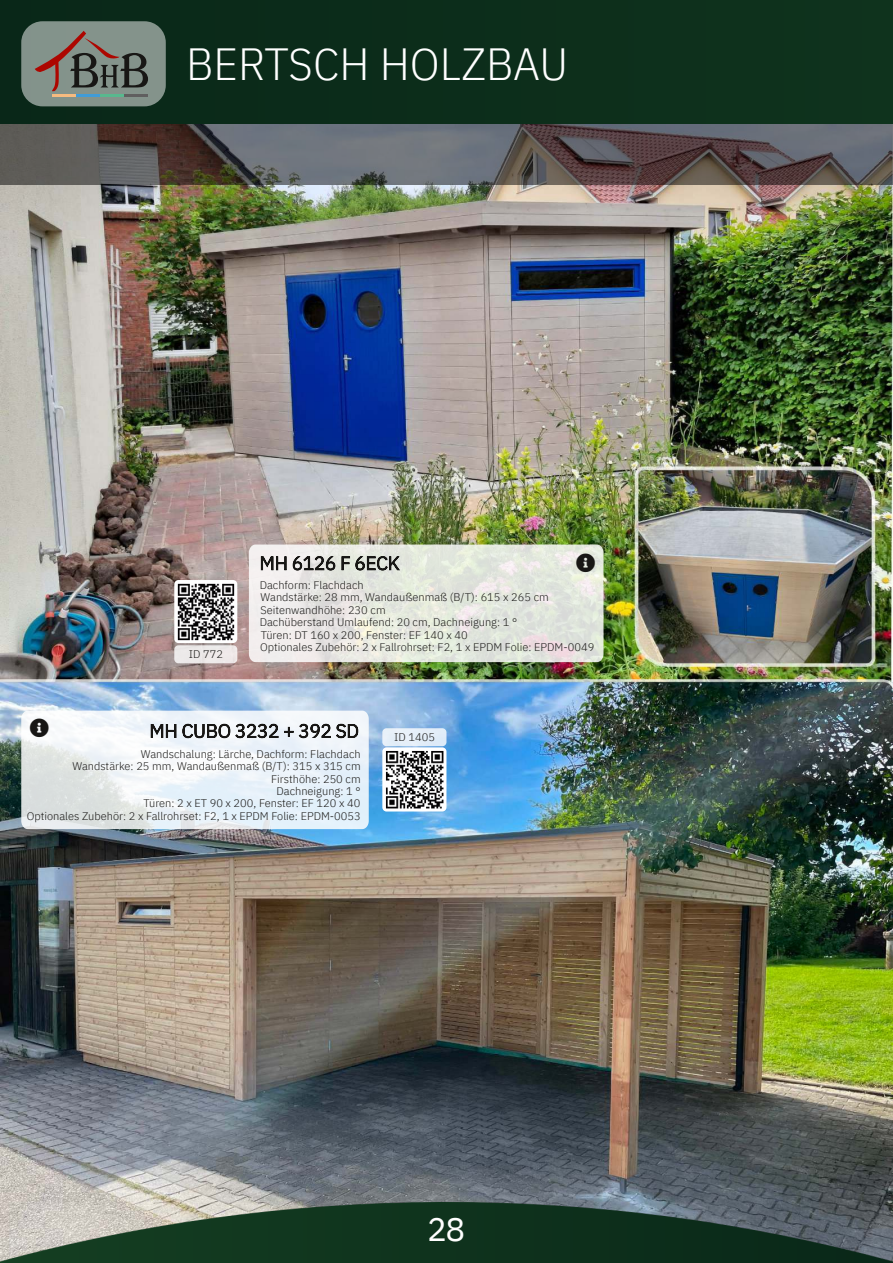
<style>
.page{position:relative;width:893px;height:1263px;background:#fff}
.page>*{position:absolute;margin:0;border:0;box-sizing:border-box;transform-origin:0 0}
.t1{font:45px "font 00000000295 d 01 c 8";color:#fff;scale:.96 1}
.t2{font:33px "font 00000000295 d 01 c 9";color:#fff}
.t3{font:11.1px/12.5px "font 00000000295 d 01 c 8";color:#181715}
</style>
<div class="page">
<img style="left:0;top:185px;width:893px;height:495px">
<img style="left:174px;top:580px;width:63px;height:63px">
<svg style="left:174px;top:645px;width:63px;height:18px"></svg>
<img style="left:0;top:680px;width:893px;height:522px">
<img style="left:382px;top:747px;width:64px;height:64px">
<svg style="left:382px;top:728px;width:64px;height:18px"></svg>
<img style="left:0;top:1202px;width:893px;height:61px">
<div style="left:0;top:123px;width:893px;height:62px;background:#000;opacity:.5"></div>
<div style="left:0;top:0;width:893px;height:123px;background:#0c2e1b"></div>
<div style="left:21px;top:21px;width:145px;height:85px;background:#84938b;border-radius:21px"></div>
<hr style="left:52px;top:94px;width:23px;height:3px;background:#f6bb80">
<hr style="left:76px;top:94px;width:24px;height:3px;background:#419cd7">
<hr style="left:100px;top:94px;width:24px;height:3px;background:#58b88e">
<hr style="left:125px;top:94px;width:23px;height:3px;background:#605f5f">
<svg style="left:35px;top:31px;width:113px;height:60px"></svg>
<svg style="left:249px;top:544px;width:354px;height:118px;background:#e2e3dc"></svg>
<svg style="left:21px;top:711px;width:348px;height:118px"></svg>
<h1 class="t1" style="left:186px;top:33px;width:399px">BERTSCH HOLZBAU</h1>
<p class="t3" style="left:189px;top:647px;width:36px">ID 772</p>
<p class="t3" style="left:260px;top:579px;width:336px">Dachform: Flachdach<br>Wandstärke: 28 mm, Wandaußenmaß (B/T): 615 x 265 cm Seitenwandhöhe: 230 cm<br>Dachüberstand Umlaufend: 20 cm, Dachneigung: 1 °<br>Türen: DT 160 x 200, Fenster: EF 140 x 40<br>Optionales Zubehör: 2 x Fallrohrset: F2, 1 x EPDM Folie: EPDM-0049</p>
<p class="t3" style="left:394px;top:730px;width:42px">ID 1405</p>
<p class="t3" style="left:27px;top:747px;width:336px;text-align:right">Wandschalung: Lärche, Dachform: Flachdach<br>Wandstärke: 25 mm, Wandaußenmaß (B/T): 315 x 315 cm Firsthöhe: 250 cm<br>Dachneigung: 1 °<br>Türen: 2 x ET 90 x 200, Fenster: EF 120 x 40<br>Optionales Zubehör: 2 x Fallrohrset: F2, 1 x EPDM Folie: EPDM-0053</p>
<h2 class="t2" style="left:427px;top:1207px;width:39px">28</h2>
</div>
